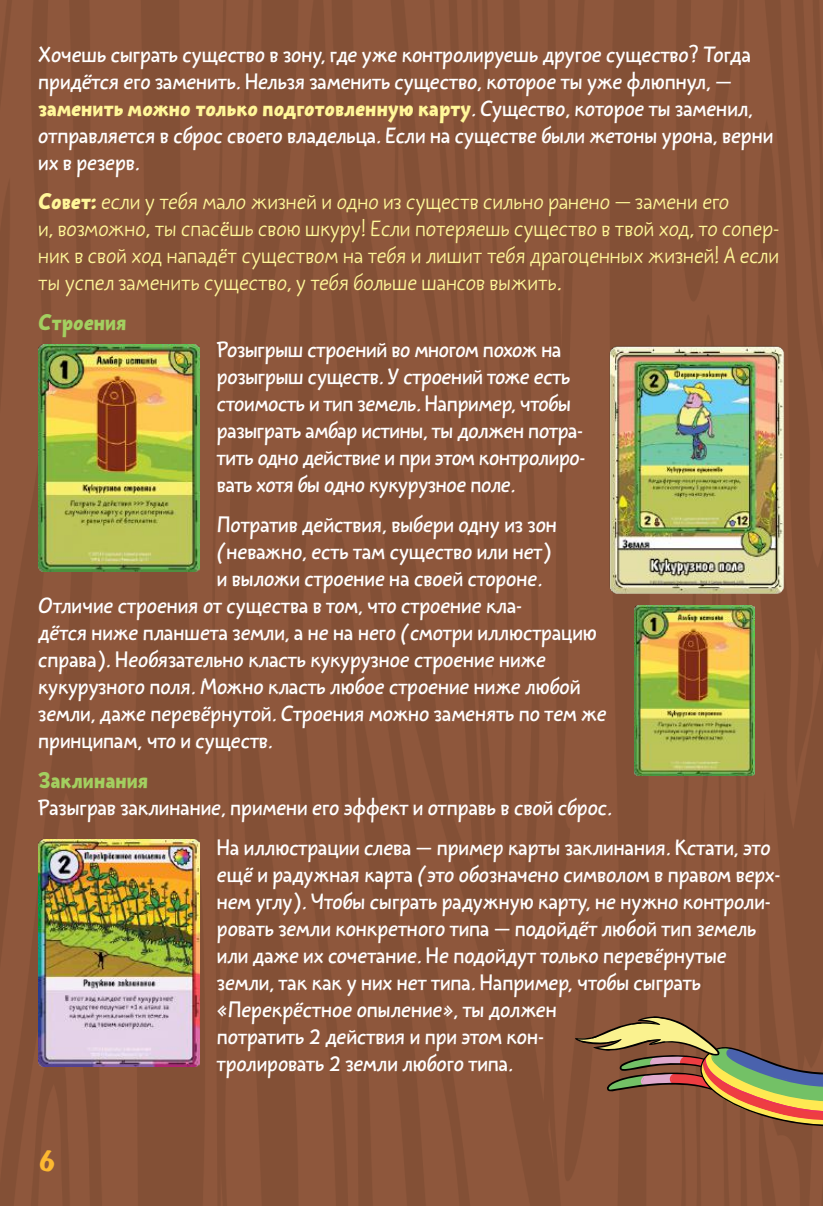
<style>
.page{position:relative;width:823px;height:1206px;background:#fff}
.page>*{position:absolute;margin:0;border:0;box-sizing:border-box;transform-origin:0 0}
.t1{font:700 31.5px "Domkrat";color:#fdb830}
.t2{font:22.5px/27px "Dereza";color:#fff}
.t3{font:300 22.5px/27px "Dereza";color:#fff799}
.t4{font:700 22.5px "Dereza";color:#a3cf60}
.s1{font-weight:700;color:#fff799}
.s2{font-weight:700}
</style>
<div class="page">
<img style="left:0;top:0;width:823px;height:1205px">
<img style="left:38px;top:344px;width:161px;height:227px">
<img style="left:38px;top:839px;width:161px;height:227px">
<img style="left:634px;top:612px;width:120px;height:163px">
<img style="left:586px;top:328px;width:216px;height:284px">
<svg style="left:575px;top:1007px;width:248px;height:121px;background:#926a47"></svg>
<p class="t2" style="left:38px;top:42px;width:736px">Хочешь сыграть существо в зону, где уже контролируешь другое существо? Тогда придётся его заменить. Нельзя заменить существо, которое ты уже флюпнул, — <span class="s1">заменить можно только подготовленную карту</span>. Существо, которое ты заменил, отправляется в сброс своего владельца. Если на существе были жетоны урона, верни их в резерв.</p>
<p class="t3" style="left:38px;top:190px;width:742px"><span class="s2">Совет:</span> если у тебя мало жизней и одно из существ сильно ранено — замени его<br>и, возможно, ты спасёшь свою шкуру! Если потеряешь существо в твой ход, то сопер&shy;ник в свой ход нападёт существом на тебя и лишит тебя драгоценных жизней! А если ты успел заменить существо, у тебя больше шансов выжить.</p>
<p class="t4" style="left:38px;top:308px;width:90px">Строения</p>
<p class="t2" style="left:217px;top:337px;width:370px">Розыгрыш строений во многом похож на розыгрыш существ. У строений тоже есть стоимость и тип земель. Например, чтобы разыграть амбар истины, ты должен потра&shy;тить одно действие и при этом контролиро&shy;вать хотя бы одно кукурузное поле.</p>
<p class="t2" style="left:217px;top:512px;width:342px">Потратив действия, выбери одну из зон</p>
<p class="t2" style="left:217px;top:539px;width:336px">(неважно, есть там существо или нет)</p>
<p class="t2" style="left:217px;top:566px;width:327px">и выложи строение на своей стороне.</p>
<p class="t2" style="left:38px;top:593px;width:485px">Отличие строения от существа в том, что строение кла-</p>
<p class="t2" style="left:38px;top:620px;width:560px">дётся ниже планшета земли, а не на него (смотри иллюстрацию</p>
<p class="t2" style="left:38px;top:647px;width:509px">справа). Необязательно класть кукурузное строение ниже</p>
<p class="t2" style="left:38px;top:674px;width:544px">кукурузного поля. Можно класть любое строение ниже любой</p>
<p class="t2" style="left:38px;top:701px;width:570px">земли, даже перевёрнутой. Строения можно заменять по тем же</p>
<p class="t2" style="left:38px;top:728px;width:236px">принципам, что и существ.</p>
<p class="t4" style="left:38px;top:765px;width:112px">Заклинания</p>
<p class="t2" style="left:217px;top:788px;width:555px;line-height:39.8px;text-indent:-179px">Разыграв заклинание, примени его эффект и отправь в свой сброс.<br>На иллюстрации слева — пример карты заклинания. Кстати, это</p>
<p class="t2" style="left:217px;top:861px;width:565px">ещё и радужная карта (это обозначено символом в правом верх&shy;нем углу). Чтобы сыграть радужную карту, не нужно контроли&shy;ровать земли конкретного типа — подойдёт любой тип земель или даже их сочетание. Не подойдут только перевёрнутые земли, так как у них нет типа. Например, чтобы сыграть «Перекрёстное опыление», ты должен<br>потратить 2 действия и при этом кон-<br>тролировать 2 земли любого типа.</p>
<h1 class="t1" style="left:39px;top:1144px;width:17px">6</h1>
</div>
